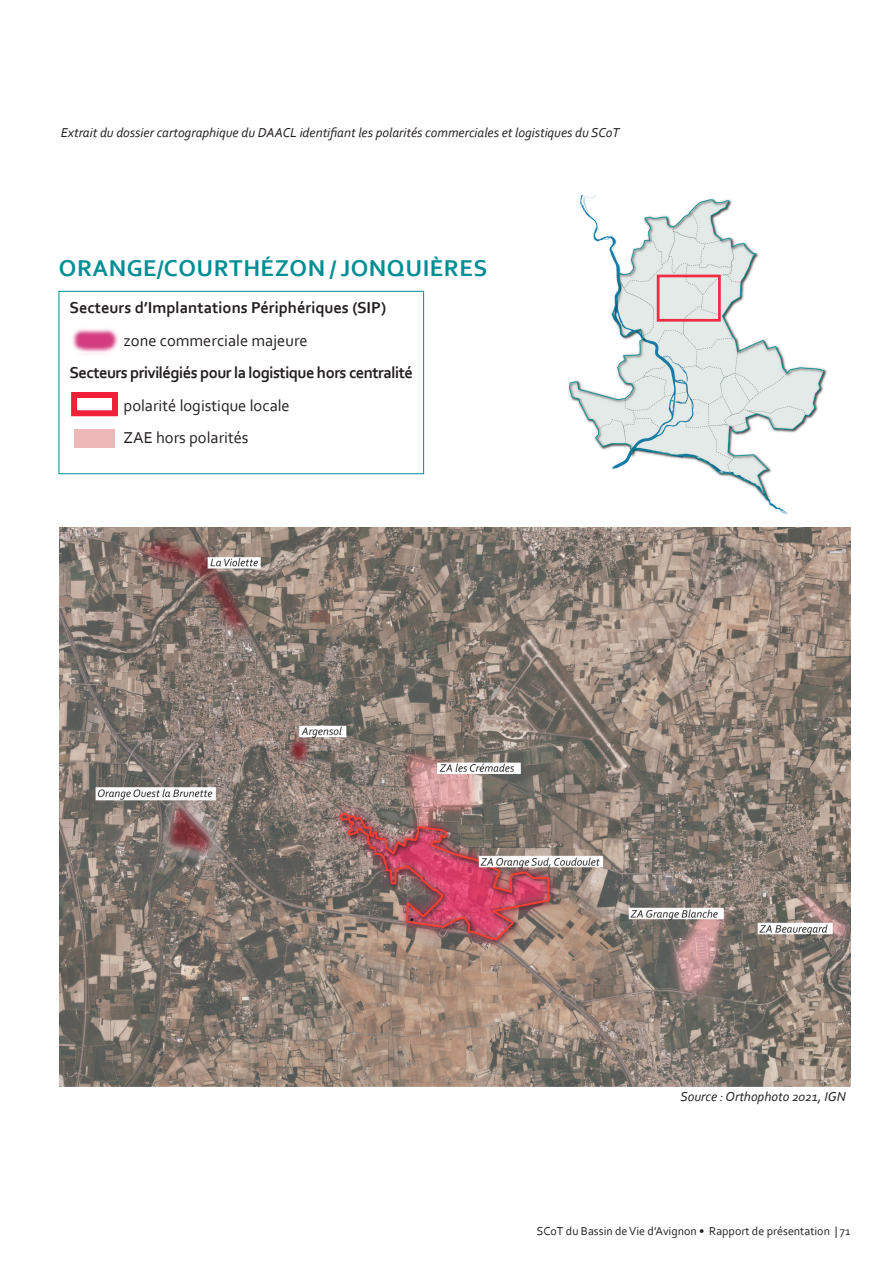
<style>
.page{position:relative;width:893px;height:1263px;background:#fff}
.page>*{position:absolute;margin:0;border:0;box-sizing:border-box;transform-origin:0 0}
.t1{font:700 24px "Corbel";letter-spacing:.02em;color:#028e95}
.t2{font:16.5px/32.5px "Corbel";color:#231f20}
.t3{font:700 16.5px "Corbel";letter-spacing:-.03em;color:#231f20}
.t4{font:700 16.5px "Corbel";color:#231f20}
.t5{font:italic 13.5px "Corbel";color:#231f20}
.t6{font:12px "Corbel";color:#231f20}
</style>
<div class="page">
<img style="left:60px;top:527px;width:790px;height:560px">
<div style="left:58px;top:291px;width:366px;height:183px;background:#fff;border:1px solid #028e95"></div>
<div style="left:71px;top:392px;width:47px;height:24px;border:6px solid #f12039"></div>
<div style="left:74px;top:429px;width:41px;height:18px;background:#eeb8b8"></div>
<img style="left:72px;top:328px;width:46px;height:27px">
<img style="left:568px;top:196px;width:259px;height:317px">
<div style="left:657px;top:275px;width:64px;height:47px;border:3px solid #ed2c41"></div>
<p class="t5" style="left:61px;top:124px;width:560px">Extrait du dossier cartographique du DAACL identifiant les polarités commerciales et logistiques du SCoT</p>
<h1 class="t1" style="left:59px;top:253px;width:35px">Orange</h1>
<h1 class="t1" style="left:157px;top:253px;width:39px">/Courthézon</h1>
<h1 class="t1" style="left:330px;top:253px;width:38px">/ Jonqui</h1>
<h1 class="t1" style="left:430px;top:253px;width:29px">ères</h1>
<p class="t4" style="left:70px;top:297px;width:318px">Secteurs d’Implantations Périphériques (SIP)</p>
<p class="t2" style="left:124px;top:324px;width:186px">zone commerciale majeure</p>
<p class="t3" style="left:70px;top:363px;width:345px">Secteurs privilégiés pour la logistique hors centralité</p>
<p class="t2" style="left:124px;top:389px;width:168px">polarité logistique locale<br>ZAE hors polarités</p>
<p class="t5" style="left:680px;top:1088px;width:167px">Source : Orthophoto 2021, IGN</p>
<p class="t6" style="left:537px;top:1223px;width:315px">SCoT du Bassin de Vie d’Avignon • Rapport de présentation | 71</p>
</div>
